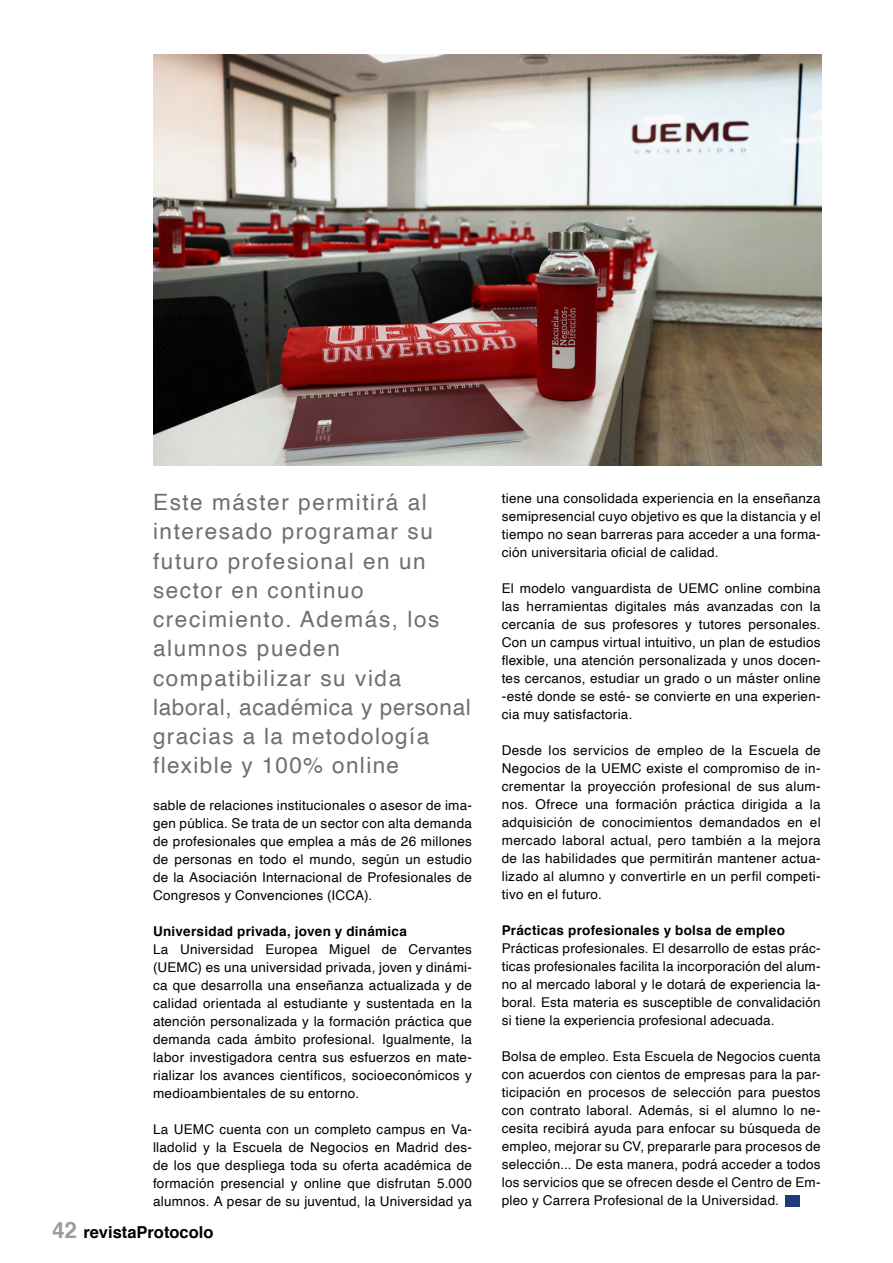
<style>
.page{position:relative;width:893px;height:1263px;background:#fff}
.page>*{position:absolute;margin:0;border:0;box-sizing:border-box;transform-origin:0 0}
.t1{font:22.5px/29.2px "Helvetica";letter-spacing:.07em;color:#706f6f}
.t2{font:700 16.5px "Helvetica";color:#000}
.t3{font:13.5px/18px "Helvetica";letter-spacing:.02em;color:#000;text-align:justify}
.t4{font:700 13.5px "Helvetica";letter-spacing:.02em;color:#000}
.s1{font-size:22.5px;color:#9d9d9c}
</style>
<div class="page">
<img style="left:153px;top:54px;width:669px;height:412px">
<div style="left:785px;top:1195px;width:14px;height:11px;background:#203c7f"></div>
<p class="t1" style="left:153px;top:488px;width:319px">Este máster permitirá al interesado programar su futuro profesional en un sector en continuo crecimiento. Además, los alumnos pueden compatibilizar su vida laboral, académica y personal gracias a la metodología flexible y 100% online</p>
<p class="t3" style="left:153px;top:796px;width:320px">sable de relaciones institucionales o asesor de ima&shy;gen pública. Se trata de un sector con alta demanda de profesionales que emplea a más de 26 millones de personas en todo el mundo, según un estudio de la Asociación Internacional de Profesionales de Congresos y Convenciones (ICCA).</p>
<p class="t4" style="left:153px;top:920px;width:255px">Universidad privada, joven y dinámica</p>
<p class="t3" style="left:153px;top:940px;width:320px">La Universidad Europea Miguel de Cervantes (UEMC) es una universidad privada, joven y dinámi&shy;ca que desarrolla una enseñanza actualizada y de calidad orientada al estudiante y sustentada en la atención personalizada y la formación práctica que demanda cada ámbito profesional. Igualmente, la labor investigadora centra sus esfuerzos en mate&shy;rializar los avances científicos, socioeconómicos y medioambientales de su entorno.</p>
<p class="t3" style="left:153px;top:1120px;width:320px">La UEMC cuenta con un completo campus en Va&shy;lladolid y la Escuela de Negocios en Madrid des&shy;de los que despliega toda su oferta académica de formación presencial y online que disfrutan 5.000 alumnos. A pesar de su juventud, la Universidad ya</p>
<p class="t2" style="left:52px;top:1219px;width:163px"><span class="s1">42</span> revistaProtocolo</p>
<p class="t3" style="left:502px;top:490px;width:320px">tiene una consolidada experiencia en la enseñanza semipresencial cuyo objetivo es que la distancia y el tiempo no sean barreras para acceder a una forma&shy;ción universitaria oficial de calidad.</p>
<p class="t3" style="left:502px;top:580px;width:320px">El modelo vanguardista de UEMC online combina las herramientas digitales más avanzadas con la cercanía de sus profesores y tutores personales.<br>Con un campus virtual intuitivo, un plan de estudios flexible, una atención personalizada y unos docen&shy;tes cercanos, estudiar un grado o un máster online -esté donde se esté- se convierte en una experien&shy;cia muy satisfactoria.</p>
<p class="t3" style="left:502px;top:742px;width:320px">Desde los servicios de empleo de la Escuela de Negocios de la UEMC existe el compromiso de in&shy;crementar la proyección profesional de sus alum&shy;nos. Ofrece una formación práctica dirigida a la adquisición de conocimientos demandados en el mercado laboral actual, pero también a la mejora de las habilidades que permitirán mantener actua&shy;lizado al alumno y convertirle en un perfil competi&shy;tivo en el futuro.</p>
<p class="t4" style="left:502px;top:920px;width:285px">Prácticas profesionales y bolsa de empleo</p>
<p class="t3" style="left:502px;top:940px;width:320px">Prácticas profesionales. El desarrollo de estas prác&shy;ticas profesionales facilita la incorporación del alum&shy;no al mercado laboral y le dotará de experiencia la&shy;boral. Esta materia es susceptible de convalidación si tiene la experiencia profesional adecuada.</p>
<p class="t3" style="left:502px;top:1048px;width:320px">Bolsa de empleo. Esta Escuela de Negocios cuenta con acuerdos con cientos de empresas para la par&shy;ticipación en procesos de selección para puestos con contrato laboral. Además, si el alumno lo ne&shy;cesita recibirá ayuda para enfocar su búsqueda de empleo, mejorar su CV, prepararle para procesos de selección... De esta manera, podrá acceder a todos los servicios que se ofrecen desde el Centro de Em&shy;pleo y Carrera Profesional de la Universidad.</p>
</div>
